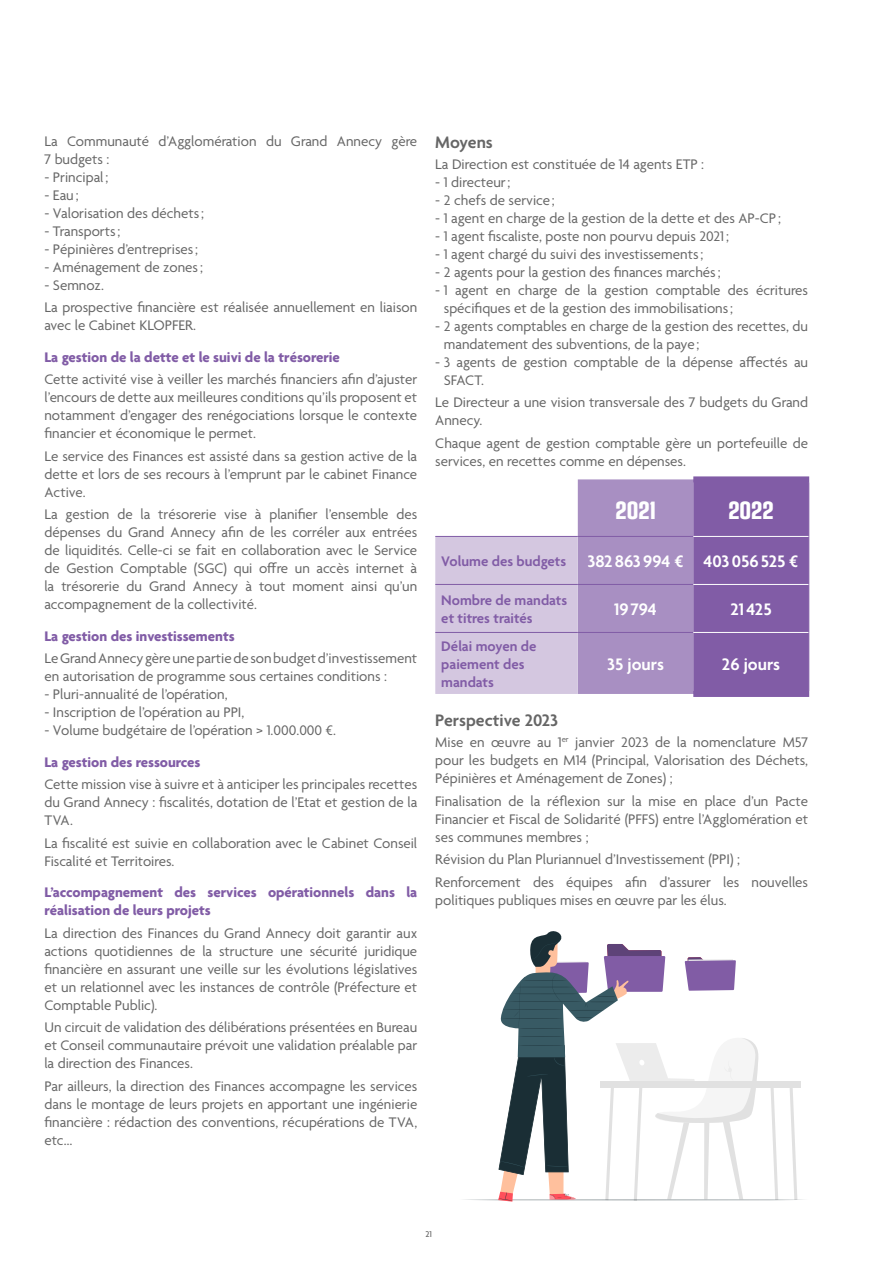
<style>
.page{position:relative;width:893px;height:1263px;background:#fff}
.page>*{position:absolute;margin:0;border:0;box-sizing:border-box;transform-origin:0 0}
.t1{font:700 21px "Social Gothic";color:#fff}
.t2{font:600 18px "Agenda";color:#fff}
.t3{font:600 18px "Agenda";color:#666}
.t4{font:15px/18px "Agenda";color:#666}
.t5{font:700 15px/18px "Agenda";color:#815ca6}
.t6{font:600 15px/18px "Agenda";color:#815ca6}
.t7{font:500 9px "Agenda";color:#666}
.s1{font-size:15px;color:#815ca6}
</style>
<div class="page">
<svg style="left:435px;top:479px;width:373px;height:215px;background:#b19bc8"></svg>
<hr style="left:435px;top:536px;width:143px;height:1px;background:#815ca6">
<hr style="left:578px;top:536px;width:115px;height:1px;background:#815ca6">
<hr style="left:435px;top:584px;width:143px;height:1px;background:#815ca6">
<div style="left:693px;top:476px;width:116px;height:6px;background:#815ca6"></div>
<div style="left:693px;top:691px;width:116px;height:6px;background:#815ca6"></div>
<hr style="left:808px;top:482px;width:1px;height:54px;background:#815ca6">
<hr style="left:808px;top:536px;width:1px;height:48px;background:#815ca6">
<hr style="left:808px;top:584px;width:1px;height:48px;background:#815ca6">
<hr style="left:808px;top:632px;width:1px;height:59px;background:#815ca6">
<hr style="left:578px;top:584px;width:115px;height:1px;background:#815ca6">
<hr style="left:435px;top:632px;width:143px;height:1px;background:#815ca6">
<hr style="left:578px;top:632px;width:115px;height:1px;background:#815ca6">
<hr style="left:693px;top:536px;width:115px;height:1px;background:#fff">
<hr style="left:693px;top:584px;width:115px;height:1px;background:#fff">
<hr style="left:693px;top:632px;width:115px;height:1px;background:#fff">
<svg style="left:464px;top:931px;width:339px;height:271px"></svg>
<p class="t4" style="left:44px;top:133px;width:374px">La Communauté d’Agglomération du Grand Annecy gère<br>7 budgets :</p>
<p class="t4" style="left:44px;top:169px;width:65px">- Principal ;</p>
<p class="t4" style="left:44px;top:187px;width:36px">- Eau;</p>
<p class="t4" style="left:44px;top:205px;width:161px">- Valorisation des déchets;</p>
<p class="t4" style="left:44px;top:223px;width:78px">- Transports;</p>
<p class="t4" style="left:44px;top:241px;width:155px">- Pépinières d’entreprises;</p>
<p class="t4" style="left:44px;top:259px;width:160px">- Aménagement de zones;</p>
<p class="t4" style="left:44px;top:275px;width:374px;line-height:22.5px">- Semnoz.<br>La prospective financière est réalisée annuellement en liaison</p>
<p class="t4" style="left:44px;top:317px;width:153px">avec le Cabinet KLOPFER.</p>
<p class="t5" style="left:44px;top:349px;width:297px">La gestion de la dette et le suivi de la trésorerie</p>
<p class="t4" style="left:44px;top:371px;width:374px;text-align:justify">Cette activité vise à veiller les marchés financiers afin d’ajuster l’encours de dette aux meilleures conditions qu’ils proposent et notamment d’engager des renégociations lorsque le contexte financier et économique le permet.</p>
<p class="t4" style="left:44px;top:448px;width:374px;text-align:justify">Le service des Finances est assisté dans sa gestion active de la dette et lors de ses recours à l’emprunt par le cabinet Finance Active.</p>
<p class="t4" style="left:44px;top:506px;width:374px;text-align:justify">La gestion de la trésorerie vise à planifier l’ensemble des dépenses du Grand Annecy afin de les corréler aux entrées de liquidités. Celle-ci se fait en collaboration avec le Service de Gestion Comptable (SGC) qui offre un accès internet à la trésorerie du Grand Annecy à tout moment ainsi qu’un accompagnement de la collectivité.</p>
<p class="t5" style="left:44px;top:628px;width:192px">La gestion des investissements</p>
<p class="t4" style="left:44px;top:650px;width:374px">Le Grand Annecy gère une partie de son budget d’investissement en autorisation de programme sous certaines conditions :</p>
<p class="t4" style="left:44px;top:686px;width:185px">- Pluri-annualité de l’opération,</p>
<p class="t4" style="left:44px;top:704px;width:201px">- Inscription de l’opération au PPI,</p>
<p class="t4" style="left:44px;top:722px;width:293px">- Volume budgétaire de l’opération &gt; 1.000.000 €.</p>
<p class="t5" style="left:44px;top:754px;width:158px">La gestion des ressources</p>
<p class="t4" style="left:44px;top:776px;width:374px;text-align:justify">Cette mission vise à suivre et à anticiper les principales recettes du Grand Annecy : fiscalités, dotation de l’Etat et gestion de la TVA.</p>
<p class="t4" style="left:44px;top:835px;width:374px">La fiscalité est suivie en collaboration avec le Cabinet Conseil<br>Fiscalité et Territoires.</p>
<p class="t5" style="left:44px;top:884px;width:374px">L’accompagnement des services opérationnels dans la réalisation de leurs projets</p>
<p class="t4" style="left:44px;top:925px;width:374px;text-align:justify">La direction des Finances du Grand Annecy doit garantir aux actions quotidiennes de la structure une sécurité juridique financière en assurant une veille sur les évolutions législatives et un relationnel avec les instances de contrôle (Préfecture et Comptable Public).</p>
<p class="t4" style="left:44px;top:1019px;width:374px;text-align:justify">Un circuit de validation des délibérations présentées en Bureau et Conseil communautaire prévoit une validation préalable par la direction des Finances.</p>
<p class="t4" style="left:44px;top:1078px;width:374px;text-align:justify">Par ailleurs, la direction des Finances accompagne les services dans le montage de leurs projets en apportant une ingénierie financière : rédaction des conventions, récupérations de TVA, etc…</p>
<p class="t3" style="left:435px;top:132px;width:59px">Moyens</p>
<p class="t4" style="left:435px;top:156px;width:270px">La Direction est constituée de 14 agents ETP :</p>
<p class="t4" style="left:435px;top:174px;width:77px">- 1 directeur;</p>
<p class="t4" style="left:435px;top:192px;width:121px">- 2 chefs de service ;</p>
<p class="t4" style="left:435px;top:210px;width:347px">- 1 agent en charge de la gestion de la dette et des AP-CP ;</p>
<p class="t4" style="left:435px;top:228px;width:295px">- 1 agent fiscaliste, poste non pourvu depuis 2021;</p>
<p class="t4" style="left:435px;top:246px;width:270px">- 1 agent chargé du suivi des investissements;</p>
<p class="t4" style="left:435px;top:264px;width:287px">- 2 agents pour la gestion des finances marchés;</p>
<p class="t4" style="left:444px;top:282px;width:366px;text-indent:-9px">- 1 agent en charge de la gestion comptable des écritures spécifiques et de la gestion des immobilisations;</p>
<p class="t4" style="left:444px;top:318px;width:366px;text-indent:-9px">- 2 agents comptables en charge de la gestion des recettes, du mandatement des subventions, de la paye ;</p>
<p class="t4" style="left:444px;top:354px;width:366px;text-indent:-9px">- 3 agents de gestion comptable de la dépense affectés au<br>SFACT.</p>
<p class="t4" style="left:435px;top:395px;width:374px">Le Directeur a une vision transversale des 7 budgets du Grand<br>Annecy.</p>
<p class="t4" style="left:435px;top:435px;width:374px">Chaque agent de gestion comptable gère un portefeuille de services, en recettes comme en dépenses.</p>
<h1 class="t1" style="left:615px;top:497px;width:42px">2021</h1>
<h1 class="t1" style="left:728px;top:497px;width:47px">2022</h1>
<p class="t2" style="left:441px;top:551px;width:359px"><span class="s1">Volume des budgets</span> 382863994 € 403056525 €</p>
<p class="t6" style="left:441px;top:592px;width:127px">Nombre de mandats et titres traités</p>
<p class="t2" style="left:614px;top:599px;width:44px">19794</p>
<p class="t2" style="left:730px;top:599px;width:43px">21 425</p>
<p class="t6" style="left:441px;top:638px;width:97px">Délai moyen de paiement des mandats</p>
<p class="t2" style="left:607px;top:654px;width:58px">35 jours</p>
<p class="t2" style="left:722px;top:654px;width:60px">26 jours</p>
<p class="t3" style="left:435px;top:711px;width:124px">Perspective 2023</p>
<p class="t4" style="left:435px;top:734px;width:374px;text-align:justify">Mise en œuvre au 1<sup>er</sup> janvier 2023 de la nomenclature M57 pour les budgets en M14 (Principal, Valorisation des Déchets, Pépinières et Aménagement de Zones) ;</p>
<p class="t4" style="left:435px;top:793px;width:374px;text-align:justify">Finalisation de la réflexion sur la mise en place d’un Pacte Financier et Fiscal de Solidarité (PFFS) entre l’Agglomération et ses communes membres ;</p>
<p class="t4" style="left:435px;top:849px;width:374px;line-height:22.5px">Révision du Plan Pluriannuel d’Investissement (PPI) ;<br>Renforcement des équipes afin d’assurer les nouvelles</p>
<p class="t4" style="left:435px;top:892px;width:293px">politiques publiques mises en œuvre par les élus.</p>
<p class="t7" style="left:425px;top:1229px;width:8px">21</p>
</div>
